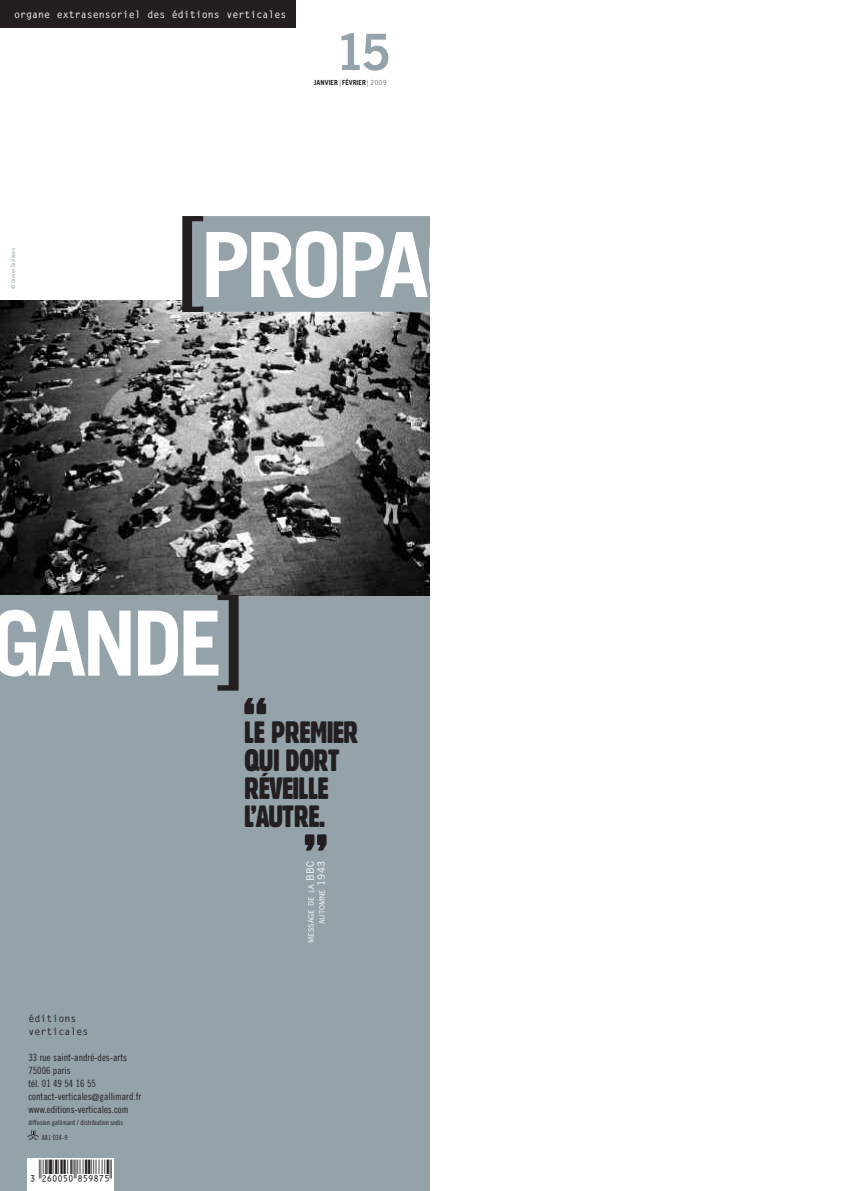
<style>
.page{position:relative;width:842px;height:1191px;background:#fff}
.page>*{position:absolute;margin:0;border:0;box-sizing:border-box;transform-origin:0 0}
.t1{font:60px "Gothic 821 Condensed BT";color:#231f20}
.t2{font:700 50px "News Gothic BT";color:#94a2aa}
.t3{font:30px/28px "Gothic 821 Condensed BT";letter-spacing:-.025em;color:#231f20}
.t4{font:24px "Ean P30 Lfz";color:#231f20}
.t5{font:10px/13px "Trade Gothic Cond Eighteen";color:#231f20}
.t6{font:700 10px "Letter Gothic";color:#fff}
.t7{font:700 10px/13px "Letter Gothic";color:#231f20}
.t8{font:7.5px/11px "Trade Gothic";color:#fff;text-align:right}
.t9{font:7px/14px "Trade Gothic Cond Eighteen";color:#231f20}
.t10{font:700 7px "Trade Gothic";color:#231f20}
.t11{font:5.5px "Trade Gothic Cond Eighteen";color:#94a2aa}
.s1{font-family:"Letter Gothic";font-weight:400}
.s2{font-size:10px}
</style>
<div class="page">
<div style="left:0;top:595px;width:429px;height:596px;background:#94a2aa"></div>
<img style="left:0;top:300px;width:429px;height:295px">
<div style="left:0;top:0;width:296px;height:28px;background:#231f20"></div>
<svg style="left:27px;top:1130px;width:12px;height:10px"></svg>
<svg style="left:0;top:595px;width:239px;height:95px"></svg>
<svg style="left:182px;top:216px;width:248px;height:96px"></svg>
<div style="left:27px;top:1157px;width:87px;height:34px;background:#fff"></div>
<p class="t6" style="left:14px;top:8px;width:274px">organe extrasensoriel des éditions verticales</p>
<h2 class="t2" style="left:335px;top:34px;width:57px">15</h2>
<p class="t10" style="left:314px;top:80px;width:74px">JANVIER<span class="s1">|</span>FÉVRIER<span class="s1">|2009</span></p>
<p class="t11" style="left:11px;top:289px;width:43px;rotate:-90deg">© Damien Daufresne</p>
<h1 class="t1" style="left:242px;top:698px;width:27px">“</h1>
<h3 class="t3" style="left:244px;top:719px;width:116px">LE PREMIER<br>QUI DORT<br>RÉVEILLE<br>L’AUTRE.</h3>
<h1 class="t1" style="left:303px;top:834px;width:27px">”</h1>
<p class="t7" style="left:28px;top:1012px;width:61px">éditions verticales</p>
<p class="t5" style="left:28px;top:1052px;width:114px">33 rue saint-andré-des-arts<br>75006 paris<br>tél. 01 49 54 16 55 contact-verticales@gallimard.fr www.editions-verticales.com</p>
<p class="t9" style="left:42px;top:1116px;width:83px;text-indent:-13px">diffusion gallimard / distribution sodis<br>A81 034-9</p>
<h3 class="t4" style="left:31px;top:1151px;width:83px">&amp;:CGKKPA=]Z^]\Z:</h3>
<p class="t8" style="left:306px;top:943px;width:84px;rotate:-90deg">MESSAGE DE LA <span class="s2">BBC<br></span>AUTOMNE <span class="s2">1943</span></p>
</div>
